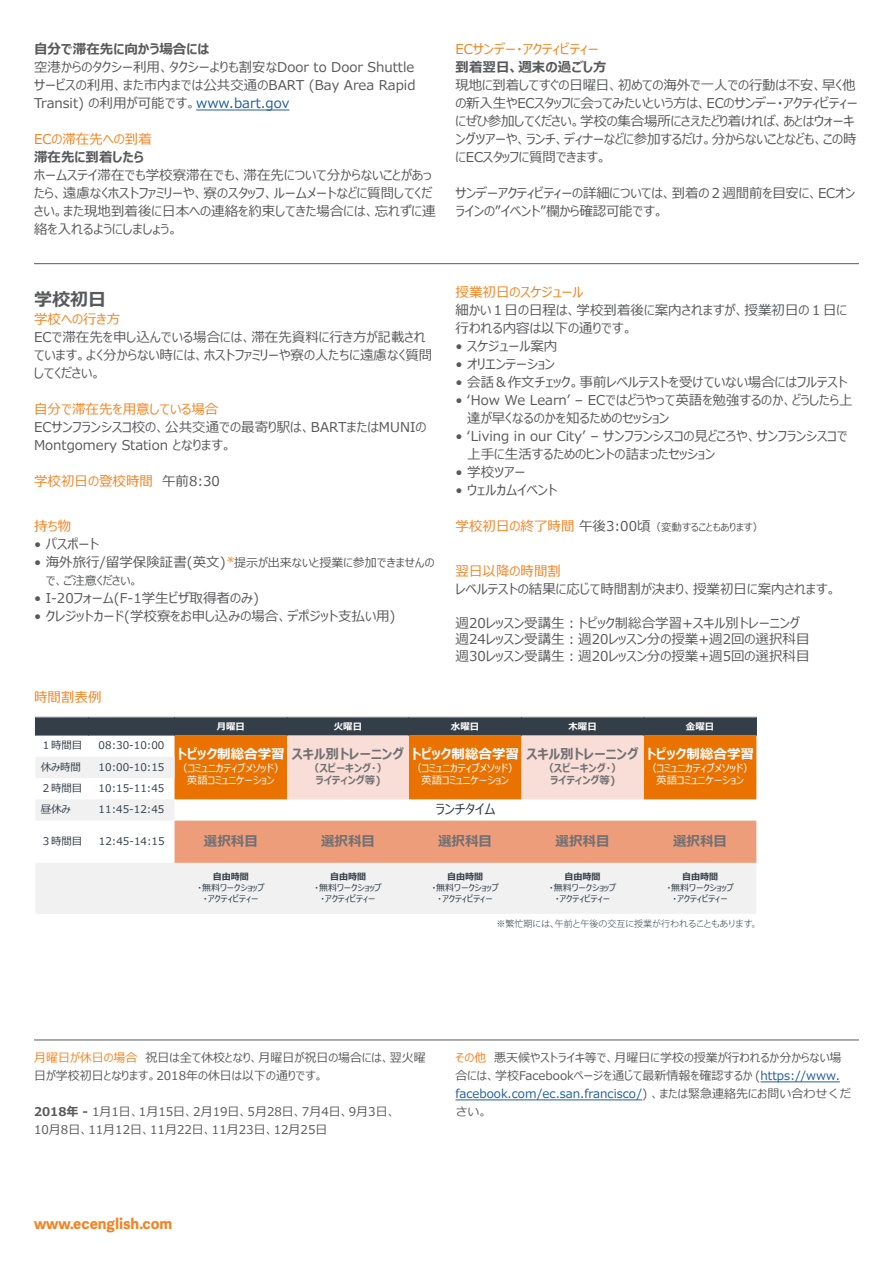
<style>
.page{position:relative;width:893px;height:1263px;background:#fff}
.page>*{position:absolute;margin:0;border:0;box-sizing:border-box;transform-origin:0 0}
.t1{font:700 18px "Meiryo UI";color:#58595b}
.t2{font:700 15px "Adelle Sans";color:#f58220}
.t3{font:13.5px/18px "Meiryo UI";color:#58595b}
.t4{font:13.5px "Meiryo UI";color:#f58220}
.t5{font:700 13.5px "Meiryo UI";color:#717073}
.t6{font:700 13.5px "Meiryo UI";color:#58595b}
.t7{font:700 13.5px "Meiryo UI";color:#fff}
.t8{font:13.5px "Meiryo UI";color:#333e48}
.t9{font:12px/18px "Meiryo UI";color:#58595b}
.t10{font:italic 12px/18px "Meiryo UI";color:#58595b}
.t11{font:12px "Meiryo";color:#58595b}
.t12{font:10.5px "Meiryo UI";color:#333e48}
.t13{font:10.5px/12px "Meiryo UI";color:#fff;text-align:center}
.t14{font:700 10.5px/12.6px "Meiryo UI";color:#717073;text-align:center}
.t15{font:10.5px "Meiryo UI";color:#58595b}
.t16{font:700 9.45px "Meiryo UI";color:#fff}
.t17{font:9px/10.8px "Meiryo UI";color:#333e48;text-align:center}
.t18{font:300 9px "Koz Go Pr 6 N";letter-spacing:-.005em;color:#333e48}
.t19{font:700 9px "Meiryo UI";color:#333e48}
.s1{color:#215e9e}
.s2{color:#58595b}
.s3{font-style:normal;font-size:13.5px}
.s4{font-size:13.5px;color:#f58220}
.s5{font-size:13.5px}
.s6{color:#f58220}
.s7{font-weight:700}
.s8{font-family:"Meiryo"}
</style>
<div class="page">
<hr style="left:34px;top:1039px;width:825px;height:1px;background:#58595b">
<hr style="left:760px;top:1081px;width:80px;height:1px;background:#215e9e">
<hr style="left:455px;top:1099px;width:187px;height:1px;background:#215e9e">
<hr style="left:34px;top:263px;width:825px;height:1px;background:#58595b">
<hr style="left:196px;top:110px;width:93px;height:1px;background:#215e9e">
<svg style="left:36px;top:799px;width:720px;height:115px;fill:#f1f1f2"></svg>
<div style="left:175px;top:821px;width:581px;height:42px;background:#ee9d7b"></div>
<svg style="left:35px;top:717px;width:722px;height:82px;background:#c8986f"></svg>
<p class="t6" style="left:34px;top:40px;width:177px">自分で滞在先に向かう場合には</p>
<p class="t3" style="left:34px;top:59px;width:383px;text-align:justify">空港からのタクシー利用、タクシーよりも割安なDoor to Door Shuttleサービスの利用、また市内までは公共交通のBART (Bay Area Rapid Transit) の利用が可能です。<span class="s1">www.bart.gov</span></p>
<p class="t4" style="left:34px;top:130px;width:119px">ECの滞在先への到着</p>
<p class="t6" style="left:34px;top:148px;width:111px">滞在先に到着したら</p>
<p class="t3" style="left:34px;top:167px;width:403px">ホームステイ滞在でも学校寮滞在でも、滞在先について分からないことがあったら、遠慮なくホストファミリーや、寮のスタッフ、ルームメートなどに質問してください。また現地到着後に日本への連絡を約束してきた場合には、忘れずに連絡を入れるようにしましょう。</p>
<p class="t4" style="left:455px;top:40px;width:145px">ECサンデー・アクティビティー</p>
<p class="t6" style="left:455px;top:58px;width:153px">到着翌日、週末の過ごし方</p>
<p class="t3" style="left:455px;top:77px;width:404px">現地に到着してすぐの日曜日、初めての海外で一人での行動は不安、早く他の新入生やECスタッフに会ってみたいという方は、ECのサンデー・アクティビティーにぜひ参加してください。学校の集合場所にさえたどり着ければ、あとはウォーキングツアーや、ランチ、ディナーなどに参加するだけ。分からないことなども、この時にECスタッフに質問できます。</p>
<p class="t3" style="left:455px;top:185px;width:401px">サンデーアクティビティーの詳細については、到着の２週間前を目安に、ECオンラインの”イベント”欄から確認可能です。</p>
<h1 class="t1" style="left:34px;top:287px;width:73px">学校初日</h1>
<p class="t4" style="left:34px;top:310px;width:88px">学校への行き方</p>
<p class="t3" style="left:34px;top:329px;width:400px">ECで滞在先を申し込んでいる場合には、滞在先資料に行き方が記載されています。よく分からない時には、ホストファミリーや寮の人たちに遠慮なく質問してください。</p>
<p class="t4" style="left:34px;top:400px;width:186px">自分で滞在先を用意している場合</p>
<p class="t3" style="left:34px;top:419px;width:394px">ECサンフランシスコ校の、公共交通での最寄り駅は、BARTまたはMUNIの<br>Montgomery Station となります。</p>
<p class="t4" style="left:34px;top:472px;width:187px">学校初日の登校時間　<span class="s2">午前8:30</span></p>
<p class="t4" style="left:34px;top:517px;width:39px">持ち物</p>
<p class="t3" style="left:34px;top:536px;width:67px">• パスポート</p>
<p class="t10" style="left:46px;top:554px;width:390px;text-indent:-12px"><span class="s3">• 海外旅行/留学保険証書(英文)</span><span class="s4">*</span>提示が出来ないと授業に参加できませんので、ご注意ください。</p>
<p class="t3" style="left:34px;top:590px;width:226px">• I-20フォーム(F-1学生ビザ取得者のみ)</p>
<p class="t3" style="left:34px;top:608px;width:363px">• クレジットカード(学校寮をお申し込みの場合、デポジット支払い用)</p>
<p class="t4" style="left:34px;top:688px;width:69px">時間割表例</p>
<p class="t4" style="left:455px;top:283px;width:130px">授業初日のスケジュール</p>
<p class="t3" style="left:455px;top:302px;width:393px">細かい１日の日程は、学校到着後に案内されますが、授業初日の１日に行われる内容は以下の通りです。</p>
<p class="t3" style="left:455px;top:338px;width:103px">• スケジュール案内</p>
<p class="t3" style="left:455px;top:356px;width:101px">• オリエンテーション</p>
<p class="t3" style="left:455px;top:374px;width:393px">• 会話＆作文チェック。事前レベルテストを受けていない場合にはフルテスト</p>
<p class="t3" style="left:467px;top:392px;width:387px;text-indent:-12px">• ‘How We Learn’ – ECではどうやって英語を勉強するのか、どうしたら上達が早くなるのかを知るためのセッション</p>
<p class="t3" style="left:467px;top:428px;width:382px;text-indent:-12px">• ‘Living in our City’ – サンフランシスコの見どころや、サンフランシスコで上手に生活するためのヒントの詰まったセッション</p>
<p class="t3" style="left:455px;top:464px;width:71px">• 学校ツアー</p>
<p class="t3" style="left:455px;top:482px;width:103px">• ウェルカムイベント</p>
<p class="t15" style="left:455px;top:520px;width:309px"><span class="s4">学校初日の終了時間</span> <span class="s5">午後3:00頃</span>（変動することもあります）</p>
<p class="t4" style="left:455px;top:562px;width:107px">翌日以降の時間割</p>
<p class="t3" style="left:455px;top:581px;width:383px">レベルテストの結果に応じて時間割が決まり、授業初日に案内されます。</p>
<p class="t3" style="left:455px;top:616px;width:356px;line-height:16.2px">週20レッスン受講生：トピック制総合学習+スキル別トレーニング週24レッスン受講生：週20レッスン分の授業+週2回の選択科目週30レッスン受講生：週20レッスン分の授業+週5回の選択科目</p>
<p class="t16" style="left:217px;top:720px;width:30px">月曜日</p>
<p class="t16" style="left:334px;top:720px;width:30px">火曜日</p>
<p class="t16" style="left:451px;top:720px;width:30px">水曜日</p>
<p class="t16" style="left:568px;top:720px;width:30px">木曜日</p>
<p class="t16" style="left:686px;top:720px;width:30px">金曜日</p>
<p class="t12" style="left:41px;top:738px;width:43px">１時間目</p>
<p class="t12" style="left:99px;top:738px;width:67px">08:30-10:00</p>
<p class="t5" style="left:292px;top:745px;width:114px">スキル別トレーニング</p>
<p class="t14" style="left:309px;top:762px;width:80px">（スピーキング・）ライティング等)</p>
<p class="t5" style="left:527px;top:745px;width:114px">スキル別トレーニング</p>
<p class="t14" style="left:543px;top:762px;width:80px">（スピーキング・）ライティング等)</p>
<p class="t7" style="left:177px;top:745px;width:109px">トピック制総合学習</p>
<p class="t13" style="left:177px;top:763px;width:109px">（コミュニカティブメソッド）英語コミュニケーション</p>
<p class="t7" style="left:411px;top:745px;width:109px">トピック制総合学習</p>
<p class="t13" style="left:411px;top:763px;width:109px">（コミュニカティブメソッド）英語コミュニケーション</p>
<p class="t7" style="left:646px;top:745px;width:109px">トピック制総合学習</p>
<p class="t13" style="left:646px;top:763px;width:109px">（コミュニカティブメソッド）英語コミュニケーション</p>
<p class="t12" style="left:41px;top:759px;width:42px">休み時間</p>
<p class="t12" style="left:99px;top:759px;width:67px">10:00-10:15</p>
<p class="t12" style="left:41px;top:781px;width:43px">２時間目</p>
<p class="t12" style="left:99px;top:781px;width:67px">10:15-11:45</p>
<p class="t12" style="left:41px;top:802px;width:31px">昼休み</p>
<p class="t12" style="left:99px;top:802px;width:67px">11:45-12:45</p>
<p class="t8" style="left:435px;top:800px;width:62px">ランチタイム</p>
<p class="t12" style="left:41px;top:834px;width:125px">３時間目　 12:45-14:15</p>
<p class="t5" style="left:204px;top:831px;width:55px">選択科目</p>
<p class="t5" style="left:321px;top:831px;width:55px">選択科目</p>
<p class="t5" style="left:438px;top:831px;width:55px">選択科目</p>
<p class="t5" style="left:556px;top:831px;width:55px">選択科目</p>
<p class="t5" style="left:673px;top:831px;width:55px">選択科目</p>
<p class="t19" style="left:213px;top:870px;width:37px">自由時間</p>
<p class="t17" style="left:197px;top:883px;width:68px">・無料ワークショップ・アクティビティー</p>
<p class="t19" style="left:330px;top:870px;width:37px">自由時間</p>
<p class="t17" style="left:315px;top:883px;width:68px">・無料ワークショップ・アクティビティー</p>
<p class="t19" style="left:447px;top:870px;width:37px">自由時間</p>
<p class="t17" style="left:432px;top:883px;width:68px">・無料ワークショップ・アクティビティー</p>
<p class="t19" style="left:682px;top:870px;width:37px">自由時間</p>
<p class="t17" style="left:667px;top:883px;width:68px">・無料ワークショップ・アクティビティー</p>
<p class="t18" style="left:496px;top:919px;width:266px">※繁忙期には、午前と午後の交互に授業が行われることもあります。</p>
<p class="t19" style="left:565px;top:870px;width:37px">自由時間</p>
<p class="t17" style="left:549px;top:883px;width:68px">・無料ワークショップ・アクティビティー</p>
<p class="t9" style="left:34px;top:1049px;width:393px"><span class="s6">月曜日が休日の場合</span>　祝日は全て休校となり、月曜日が祝日の場合には、翌火曜日が学校初日となります。2018年の休日は以下の通りです。</p>
<p class="t9" style="left:34px;top:1103px;width:363px"><span class="s7">2018年 -</span> 1月1日、1月15日、2月19日、5月28日、7月4日、9月3日、<br>10月8日、11月12日、11月22日、11月23日、12月25日</p>
<p class="t9" style="left:455px;top:1049px;width:397px"><span class="s6">その他</span>　悪天候やストライキ等で、月曜日に学校の授業が行われるか分からない場合には、学校Facebookページを通じて最新情報を確認するか (<span class="s1">https://www. facebook.com/ec.san.francisco/</span>) 、または緊急連絡先にお<span class="s8">問い合わせくだ</span></p>
<p class="t11" style="left:455px;top:1103px;width:37px">さい。</p>
<p class="t2" style="left:34px;top:1212px;width:140px">www.ecenglish.com</p>
</div>
